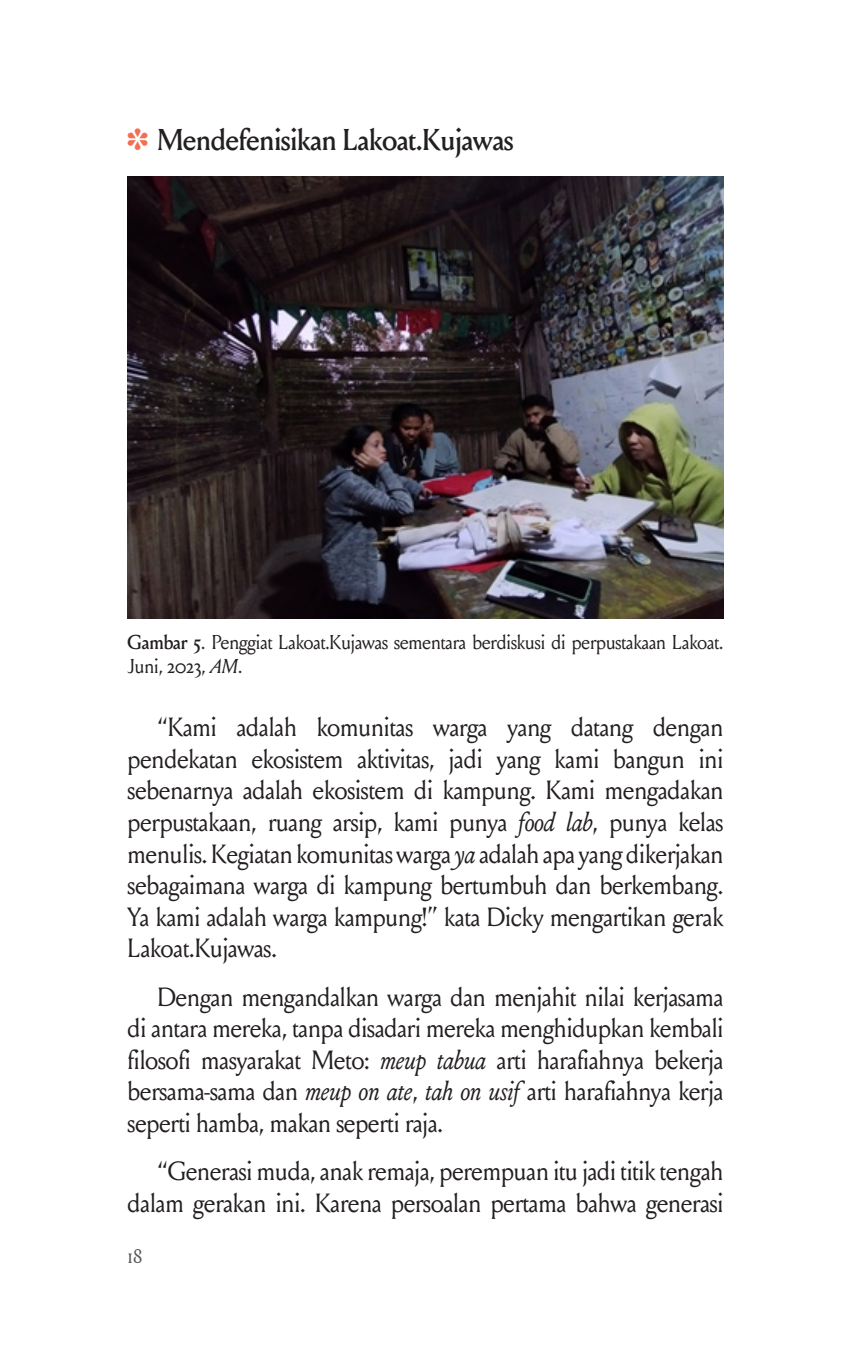
<style>
.page{position:relative;width:851px;height:1347px;background:#fff}
.page>*{position:absolute;margin:0;border:0;box-sizing:border-box;transform-origin:0 0}
.t1{font:500 30px "Louize Display";color:#231f20}
.t2{font:26.25px/31.5px "Louize Display";color:#231f20;text-align:justify}
.t3{font:20px/24px "Louize Display";color:#231f20}
.t4{font:20px "Louize Display";color:#545557}
.s1{font-family:"Arial Unicode MS";font-weight:400;color:#f36f51}
.s2{font-weight:500}
.s3{font-style:italic}
</style>
<div class="page">
<img style="left:128px;top:176px;width:595px;height:442px">
<p class="t1" style="left:128px;top:117px;width:387px"><span class="s1">✽</span> Mendefenisikan Lakoat.Kujawas</p>
<p class="t3" style="left:128px;top:629px;width:597px"><span class="s2">Gambar 5</span>. Penggiat Lakoat.Kujawas sementara berdiskusi di perpustakaan Lakoat.<br>Juni, 2023, <span class="s3">AM</span>.</p>
<p class="t2" style="left:128px;top:710px;width:597px;text-indent:30px">“Kami adalah komunitas warga yang datang dengan pendekatan ekosistem aktivitas, jadi yang kami bangun ini sebenarnya adalah ekosistem di kampung. Kami mengadakan perpustakaan, ruang arsip, kami punya <span class="s3">food lab</span>, punya kelas menulis. Kegiatan komunitas warga <span class="s3">ya</span> adalah apa yang dikerjakan sebagaimana warga di kampung bertumbuh dan berkembang.<br>Ya kami adalah warga kampung!” kata Dicky mengartikan gerak Lakoat.Kujawas.</p>
<p class="t2" style="left:128px;top:979px;width:597px;text-indent:30px">Dengan mengandalkan warga dan menjahit nilai kerjasama di antara mereka, tanpa disadari mereka menghidupkan kembali filosofi masyarakat Meto: <span class="s3">meup tabua</span> arti harafiahnya bekerja bersama-sama dan <span class="s3">meup on ate</span>, <span class="s3">tah on usif</span> arti harafiahnya kerja seperti hamba, makan seperti raja.</p>
<p class="t2" style="left:128px;top:1154px;width:597px;text-align:right">“Generasi muda, anak remaja, perempuan itu jadi titik tengah dalam gerakan ini. Karena persoalan pertama bahwa generasi</p>
<p class="t4" style="left:128px;top:1241px;width:16px">18</p>
</div>
